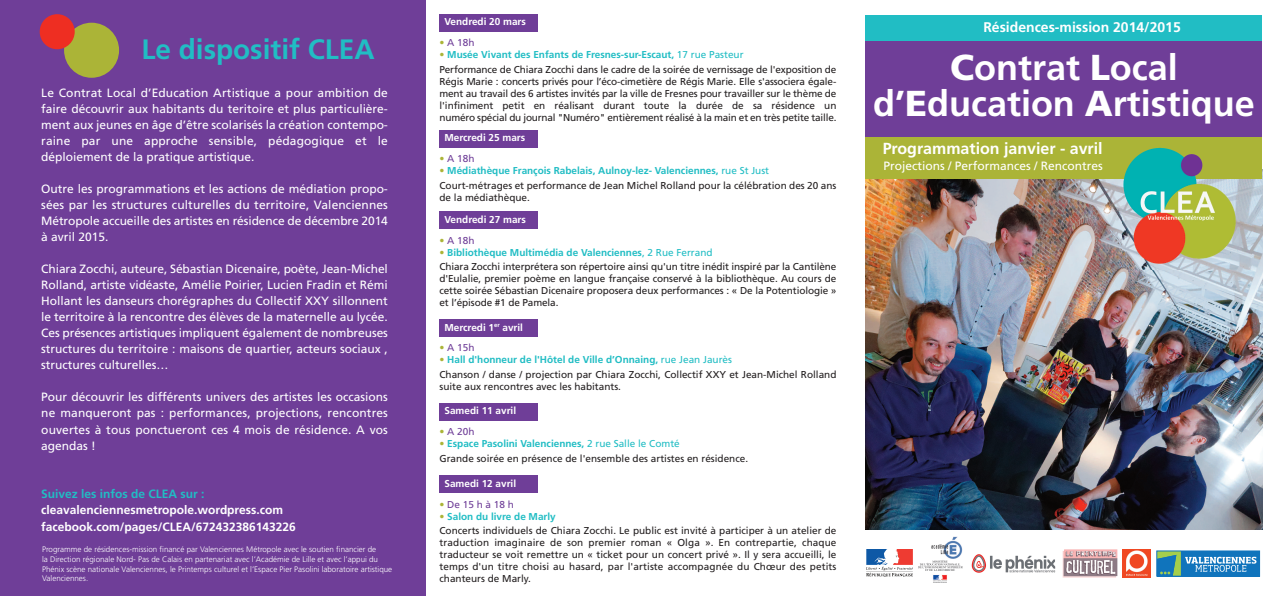
<style>
.page{position:relative;width:1276px;height:596px;background:#fff}
.page>*{position:absolute;margin:0;border:0;box-sizing:border-box;transform-origin:0 0}
.t1{font:700 36px/36px "Frutiger";color:#fff;text-align:center}
.t2{font:700 28px "Frutiger";color:#21bdc4}
.t3{font:700 16px "Frutiger";color:#fff}
.t4{font:700 14px "Frutiger";color:#fff}
.t5{font:12px/16px "Frutiger";color:#fff;text-align:justify}
.t6{font:700 12px/17px "Frutiger";color:#fff}
.t7{font:700 12px "Frutiger";color:#21bdc4}
.t8{font:10px/12px "Frutiger";color:#231f20;text-align:justify}
.t9{font:700 10px "Frutiger";color:#21bdc4}
.t10{font:700 10px "Frutiger";color:#fff}
.t11{font:10px "Frutiger";color:#6f3e98}
.t12{font:10px "Frutiger";letter-spacing:.275em;color:#6f3e98}
.t13{font:300 8px/9.6px "Frutiger";color:#fff}
.s1{color:#abb437}
.s2{font-weight:400;color:#abb437}
.s3{font-weight:400}
.s4{font-weight:900}
</style>
<div class="page">
<div style="left:865px;top:40px;width:396px;height:104px;background:#6f3e98"></div>
<img style="left:866px;top:169px;width:396px;height:360px">
<div style="left:865px;top:15px;width:396px;height:26px;background:#21bdc4"></div>
<div style="left:865px;top:136px;width:396px;height:42px;background:#abb437"></div>
<div style="left:0;top:0;width:425px;height:595px;background:#6f3e98"></div>
<div style="left:64px;top:23px;width:55px;height:55px;background:#abb437;border-radius:50%"></div>
<div style="left:40px;top:14px;width:35px;height:35px;background:#ee2e22;border-radius:50%"></div>
<div style="left:439px;top:131px;width:99px;height:17px;background:#6f3e98"></div>
<div style="left:439px;top:212px;width:99px;height:17px;background:#6f3e98"></div>
<div style="left:439px;top:14px;width:99px;height:17px;background:#6f3e98"></div>
<div style="left:439px;top:319px;width:99px;height:17px;background:#6f3e98"></div>
<div style="left:439px;top:403px;width:99px;height:17px;background:#6f3e98"></div>
<div style="left:439px;top:475px;width:99px;height:17px;background:#6f3e98"></div>
<img style="left:918px;top:536px;width:44px;height:46px">
<img style="left:866px;top:549px;width:46px;height:26px">
<img style="left:971px;top:554px;width:85px;height:19px">
<img style="left:1062px;top:549px;width:55px;height:28px">
<img style="left:1122px;top:549px;width:29px;height:28px">
<svg style="left:1156px;top:550px;width:105px;height:27px"></svg>
<svg style="left:1158px;top:552px;width:98px;height:22px;background:#4b96bc"></svg>
<div style="left:1156px;top:550px;width:103px;height:26px;border:1px solid #1074bc"></div>
<img style="left:1122px;top:147px;width:129px;height:122px">
<h2 class="t2" style="left:141px;top:38px;width:235px">Le dispositif CLEA</h2>
<p class="t5" style="left:41px;top:86px;width:348px">Le Contrat Local d’Education Artistique a pour ambition de faire découvrir aux habitants du teritoire et plus particulière&shy;ment aux jeunes en âge d’être scolarisés la création contempo&shy;raine par une approche sensible, pédagogique et le déploiement de la pratique artistique.</p>
<p class="t5" style="left:41px;top:182px;width:348px">Outre les programmations et les actions de médiation propo&shy;sées par les structures culturelles du territoire, Valenciennes Métropole accueille des artistes en résidence de décembre 2014 à avril 2015.</p>
<p class="t5" style="left:41px;top:262px;width:348px">Chiara Zocchi, auteure, Sébastian Dicenaire, poète, Jean-Michel Rolland, artiste vidéaste, Amélie Poirier, Lucien Fradin et Rémi Hollant les danseurs chorégraphes du Collectif XXY sillonnent le territoire à la rencontre des élèves de la maternelle au lycée.<br>Ces présences artistiques impliquent également de nombreuses structures du territoire : maisons de quartier, acteurs sociaux , structures culturelles…</p>
<p class="t5" style="left:41px;top:390px;width:348px">Pour découvrir les différents univers des artistes les occasions ne manqueront pas : performances, projections, rencontres ouvertes à tous ponctueront ces 4 mois de résidence. A vos agendas !</p>
<p class="t7" style="left:41px;top:488px;width:165px">Suivez les infos de CLEA sur :</p>
<p class="t6" style="left:41px;top:501px;width:256px">cleavalenciennesmetropole.wordpress.com facebook.com/pages/CLEA/672432386143226</p>
<p class="t13" style="left:42px;top:545px;width:352px">Programme de résidences-mission financé par Valenciennes Métropole avec le soutien financier de<br>la Direction régionale Nord- Pas de Calais en partenariat avec l’Académie de Lille et avec l’appui du Phénix scène nationale Valenciennes, le Printemps culturel et l’Espace Pier Pasolini laboratoire artistique Valenciennes.</p>
<p class="t10" style="left:444px;top:17px;width:83px">Vendredi 20 mars</p>
<p class="t11" style="left:439px;top:38px;width:36px"><span class="s1">•</span> A 18h</p>
<p class="t9" style="left:439px;top:50px;width:306px"><span class="s2">•</span> Musée Vivant des Enfants de Fresnes-sur-Escaut, <span class="s3">17 rue Pasteur</span></p>
<p class="t8" style="left:439px;top:64px;width:398px">Performance de Chiara Zocchi dans le cadre de la soirée de vernissage de l'exposition de Régis Marie : concerts privés pour l’éco-cimetière de Régis Marie. Elle s'associera égale&shy;ment au travail des 6 artistes invités par la ville de Fresnes pour travailler sur le thème de l'infiniment petit en réalisant durant toute la durée de sa résidence un numéro spécial du journal "Numéro" entièrement réalisé à la main et en très petite taille.</p>
<p class="t10" style="left:444px;top:134px;width:82px">Mercredi 25 mars</p>
<p class="t11" style="left:439px;top:155px;width:36px"><span class="s1">•</span> A 18h</p>
<p class="t9" style="left:439px;top:167px;width:331px"><span class="s2">•</span> Médiathèque François Rabelais, Aulnoy-lez- Valenciennes, <span class="s3">rue St Just</span></p>
<p class="t8" style="left:439px;top:180px;width:398px">Court-métrages et performance de Jean Michel Rolland pour la célébration des 20 ans de la médiathèque.</p>
<p class="t10" style="left:444px;top:215px;width:83px">Vendredi 27 mars</p>
<p class="t11" style="left:439px;top:236px;width:36px"><span class="s1">•</span> A 18h</p>
<p class="t9" style="left:439px;top:248px;width:274px"><span class="s2">•</span> Bibliothèque Multimédia de Valenciennes<span class="s3">, 2 Rue Ferrand</span></p>
<p class="t8" style="left:439px;top:261px;width:398px">Chiara Zocchi interprétera son répertoire ainsi qu'un titre inédit inspiré par la Cantilène d'Eulalie, premier poème en langue française conservé à la bibliothèque. Au cours de cette soirée Sébastian Dicenaire proposera deux performances : « De la Potentiologie » et l’épisode #1 de Pamela.</p>
<p class="t10" style="left:444px;top:323px;width:80px">Mercredi 1<sup>er</sup> avril</p>
<p class="t11" style="left:439px;top:344px;width:36px"><span class="s1">•</span> A 15h</p>
<p class="t9" style="left:439px;top:356px;width:294px"><span class="s2">•</span> Hall d'honneur de l'Hôtel de Ville d’Onnaing, <span class="s3">rue Jean Jaurès</span></p>
<p class="t8" style="left:439px;top:369px;width:398px">Chanson / danse / projection par Chiara Zocchi, Collectif XXY et Jean-Michel Rolland suite aux rencontres avec les habitants.</p>
<p class="t10" style="left:444px;top:406px;width:73px">Samedi 11 avril</p>
<p class="t11" style="left:439px;top:427px;width:36px"><span class="s1">•</span> A 20h</p>
<p class="t9" style="left:439px;top:439px;width:242px"><span class="s2">•</span> Espace Pasolini Valenciennes, <span class="s3">2 rue Salle le Comté</span></p>
<p class="t8" style="left:439px;top:453px;width:310px">Grande soirée en présence de l'ensemble des artistes en résidence.</p>
<p class="t10" style="left:444px;top:479px;width:73px">Samedi 12 avril</p>
<p class="t12" style="left:439px;top:499px;width:76px"><span class="s1">•</span>De15hà18h</p>
<p class="t9" style="left:439px;top:511px;width:118px"><span class="s2">•</span> Salon du livre de Marly</p>
<p class="t8" style="left:439px;top:525px;width:398px">Concerts individuels de Chiara Zocchi. Le public est invité à participer à un atelier de traduction imaginaire de son premier roman « Olga ». En contrepartie, chaque traducteur se voit remettre un « ticket pour un concert privé ». Il y sera accueilli, le temps d'un titre choisi au hasard, par l'artiste accompagnée du Chœur des petits chanteurs de Marly.</p>
<h3 class="t4" style="left:983px;top:22px;width:199px">Résidences-mission 2014/2015</h3>
<h1 class="t1" style="left:873px;top:52px;width:383px"><span class="s4">C</span>ontrat <span class="s4">L</span>ocal d’<span class="s4">E</span>ducation <span class="s4">A</span>rtistique</h1>
<h3 class="t3" style="left:882px;top:142px;width:221px">Programmation janvier - avril</h3>
<p class="t5" style="left:883px;top:158px;width:221px">Projections / Performances / Rencontres</p>
</div>
